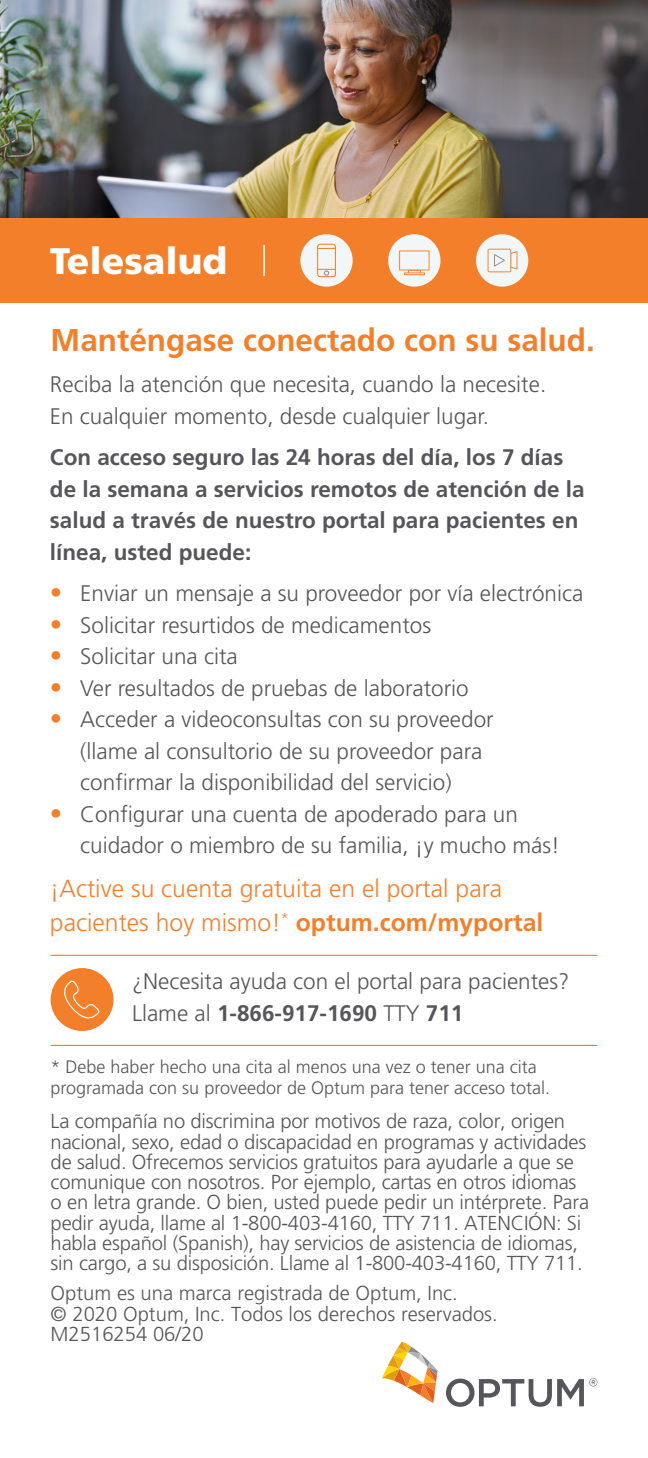
<style>
.page{position:relative;width:648px;height:1458px;background:#fff}
.page>*{position:absolute;margin:0;border:0;box-sizing:border-box;transform-origin:0 0}
.t1{font:900 36.9px "Frutiger LT Pro";color:#fff}
.t2{font:700 31.5px "Frutiger LT Pro";color:#f47f2a}
.Body_copy{font:300 24.75px/33.8px "Frutiger LT Pro";color:#f47f2a}
.Body_copy-2{font:300 22.5px/31.5px "Frutiger LT Pro";color:#555659}
.t3{font:700 22.5px/31.5px "Frutiger LT Pro";color:#555659}
.List_Paragraph{font:300 20.25px/20.2px "Frutiger LT Pro";letter-spacing:-.01em;color:#555659}
.Body_copy-3{font:300 18px/20.2px "Frutiger LT Pro";color:#555659}
.s1{font-size:24.75px;color:#f47f2a}
.s2{font-weight:700}
</style>
<div class="page">
<img style="left:0;top:0;width:648px;height:218px">
<div style="left:0;top:218px;width:648px;height:85px;background:#f47f2a"></div>
<hr style="left:263px;top:245px;width:2px;height:31px;background:#fff">
<div style="left:388px;top:234px;width:53px;height:53px;background:#f3f6f7;border-radius:50%"></div>
<svg style="left:399px;top:250px;width:31px;height:25px"></svg>
<div style="left:476px;top:234px;width:52px;height:53px;background:#f3f6f7;border-radius:50%"></div>
<svg style="left:488px;top:249px;width:29px;height:23px"></svg>
<div style="left:300px;top:234px;width:53px;height:53px;background:#f3f6f7;border-radius:50%"></div>
<svg style="left:317px;top:244px;width:19px;height:33px"></svg>
<hr style="left:51px;top:955px;width:546px;height:1px;background:#f47f2a">
<hr style="left:51px;top:1045px;width:546px;height:1px;background:#f47f2a">
<div style="left:51px;top:968px;width:63px;height:63px;background:#f47f2a;border-radius:50%"></div>
<svg style="left:64px;top:980px;width:36px;height:38px"></svg>
<svg style="left:382px;top:1343px;width:56px;height:60px"></svg>
<svg style="left:446px;top:1378px;width:151px;height:29px"></svg>
<p class="t1" style="left:50px;top:239px;width:179px">Telesalud</p>
<p class="t2" style="left:51px;top:321px;width:546px">Manténgase conectado con su salud.</p>
<p class="Body_copy-2" style="left:50px;top:369px;width:498px">Reciba la atención que necesita, cuando la necesite.<br>En cualquier momento, desde cualquier lugar.</p>
<p class="t3" style="left:50px;top:442px;width:536px">Con acceso seguro las 24 horas del día, los 7 días de la semana a servicios remotos de atención de la salud a través de nuestro portal para pacientes en línea, usted puede:</p>
<p class="Body_copy-2" style="left:50px;top:578px;width:535px"><span class="s1">•</span> Enviar un mensaje a su proveedor por vía electrónica</p>
<p class="Body_copy-2" style="left:50px;top:609px;width:383px"><span class="s1">•</span> Solicitar resurtidos de medicamentos</p>
<p class="Body_copy-2" style="left:50px;top:641px;width:189px"><span class="s1">•</span> Solicitar una cita</p>
<p class="Body_copy-2" style="left:50px;top:672px;width:420px"><span class="s1">•</span> Ver resultados de pruebas de laboratorio</p>
<p class="Body_copy-2" style="left:80px;top:704px;width:415px;text-indent:-30px"><span class="s1">•</span> Acceder a videoconsultas con su proveedor (llame al consultorio de su proveedor para confirmar la disponibilidad del servicio)</p>
<p class="Body_copy-2" style="left:80px;top:798px;width:481px;text-indent:-30px"><span class="s1">•</span> Configurar una cuenta de apoderado para un cuidador o miembro de su familia, ¡y mucho más!</p>
<p class="Body_copy" style="left:50px;top:872px;width:495px">¡Active su cuenta gratuita en el portal para pacientes hoy mismo!<sup>*</sup> <span class="s2">optum.com/myportal</span></p>
<p class="Body_copy-2" style="left:132px;top:966px;width:439px">¿Necesita ayuda con el portal para pacientes?<br>Llame al <span class="s2">1-866-917-1690</span> TTY <span class="s2">711</span></p>
<p class="Body_copy-3" style="left:51px;top:1057px;width:501px">* Debe haber hecho una cita al menos una vez o tener una cita programada con su proveedor de Optum para tener acceso total.</p>
<p class="List_Paragraph" style="left:51px;top:1111px;width:540px">La compañía no discrimina por motivos de raza, color, origen nacional, sexo, edad o discapacidad en programas y actividades de salud. Ofrecemos servicios gratuitos para ayudarle a que se comunique con nosotros. Por ejemplo, cartas en otros idiomas o en letra grande. O bien, usted puede pedir un intérprete. Para pedir ayuda, llame al 1-800-403-4160, TTY 711. ATENCIÓN: Si habla español (Spanish), hay servicios de asistencia de idiomas, sin cargo, a su disposición. Llame al 1-800-403-4160, TTY 711.</p>
<p class="List_Paragraph" style="left:51px;top:1283px;width:449px">Optum es una marca registrada de Optum, Inc.<br>© 2020 Optum, Inc. Todos los derechos reservados.<br>M2516254 06/20</p>
</div>
